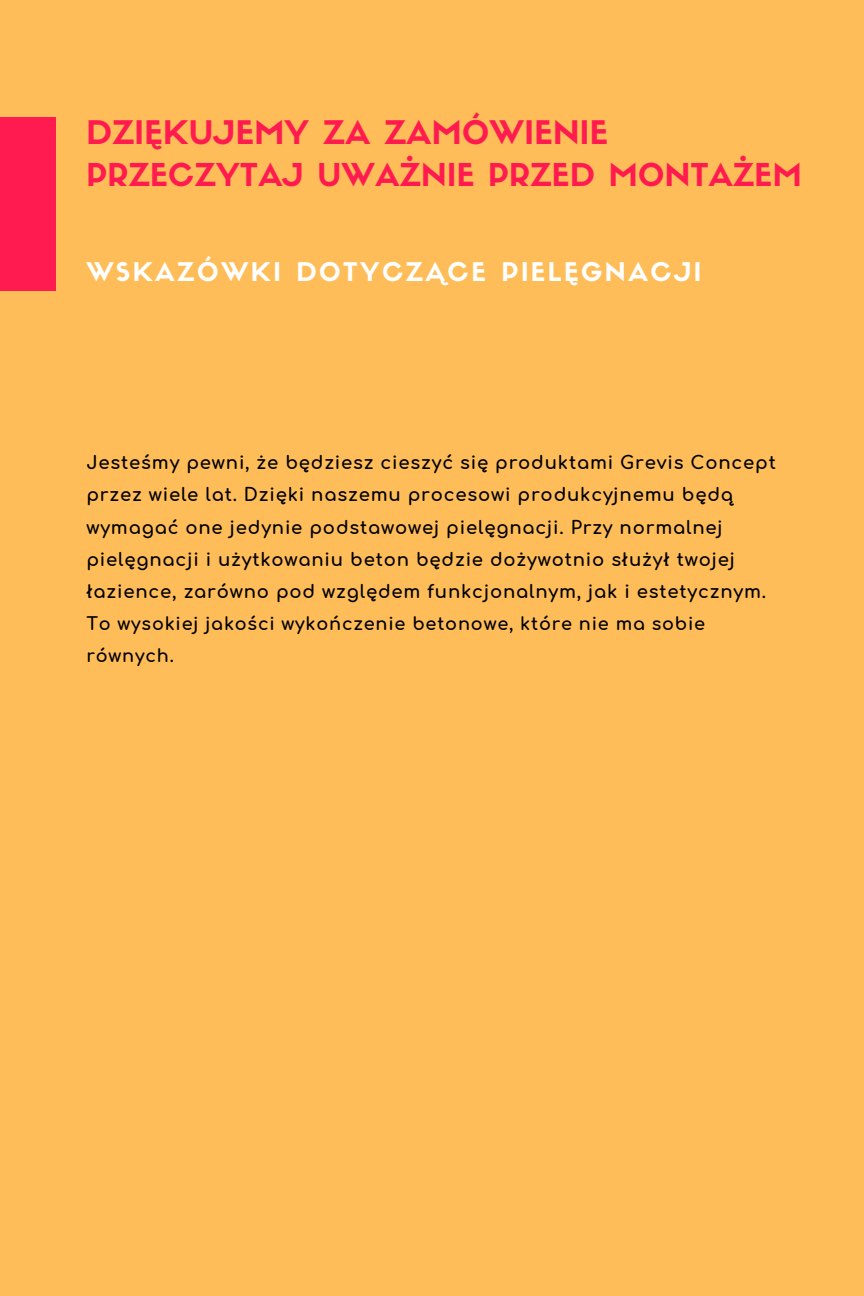
<style>
.page{position:relative;width:864px;height:1296px;background:#ffbd59}
.page>*{position:absolute;margin:0;border:0;box-sizing:border-box;transform-origin:0 0}
.t1{font:31.9px "Sifonn Basic";letter-spacing:.015em;color:#ff1b50}
.t2{font:30.9px "Sifonn Basic";letter-spacing:.015em;color:#ff1b50}
.t3{font:25.3px "Sifonn Basic";letter-spacing:.1em;color:#fff}
.t4{font:700 18.1px/32.3px "Comfortaa";letter-spacing:.045em;color:#000}
.t5{font:700 17.7px/31.6px "Comfortaa";letter-spacing:.045em;color:#000}
</style>
<div class="page">
<div style="left:0;top:118px;width:56px;height:173px;background:#ff1b50"></div>
<h1 class="t1" style="left:86px;top:120px;width:523px">DZIĘKUJEMY ZA ZAMÓWIENIE</h1>
<h1 class="t2" style="left:86px;top:162px;width:717px">PRZECZYTAJ UWAŻNIE PRZED MONTAŻEM</h1>
<h2 class="t3" style="left:86px;top:262px;width:616px">WSKAZÓWKI DOTYCZĄCE PIELĘGNACJI</h2>
<p class="t4" style="left:86px;top:447px;width:691px">Jesteśmy pewni, że będziesz cieszyć się produktami Grevis Concept przez wiele lat. Dzięki naszemu procesowi produkcyjnemu będą wymagać one jedynie podstawowej pielęgnacji. Przy normalnej pielęgnacji i użytkowaniu beton będzie dożywotnio służył twojej łazience, zarówno pod względem funkcjonalnym, jak i estetycznym.</p>
<p class="t5" style="left:86px;top:608px;width:620px">To wysokiej jakości wykończenie betonowe, które nie ma sobie równych.</p>
</div>
